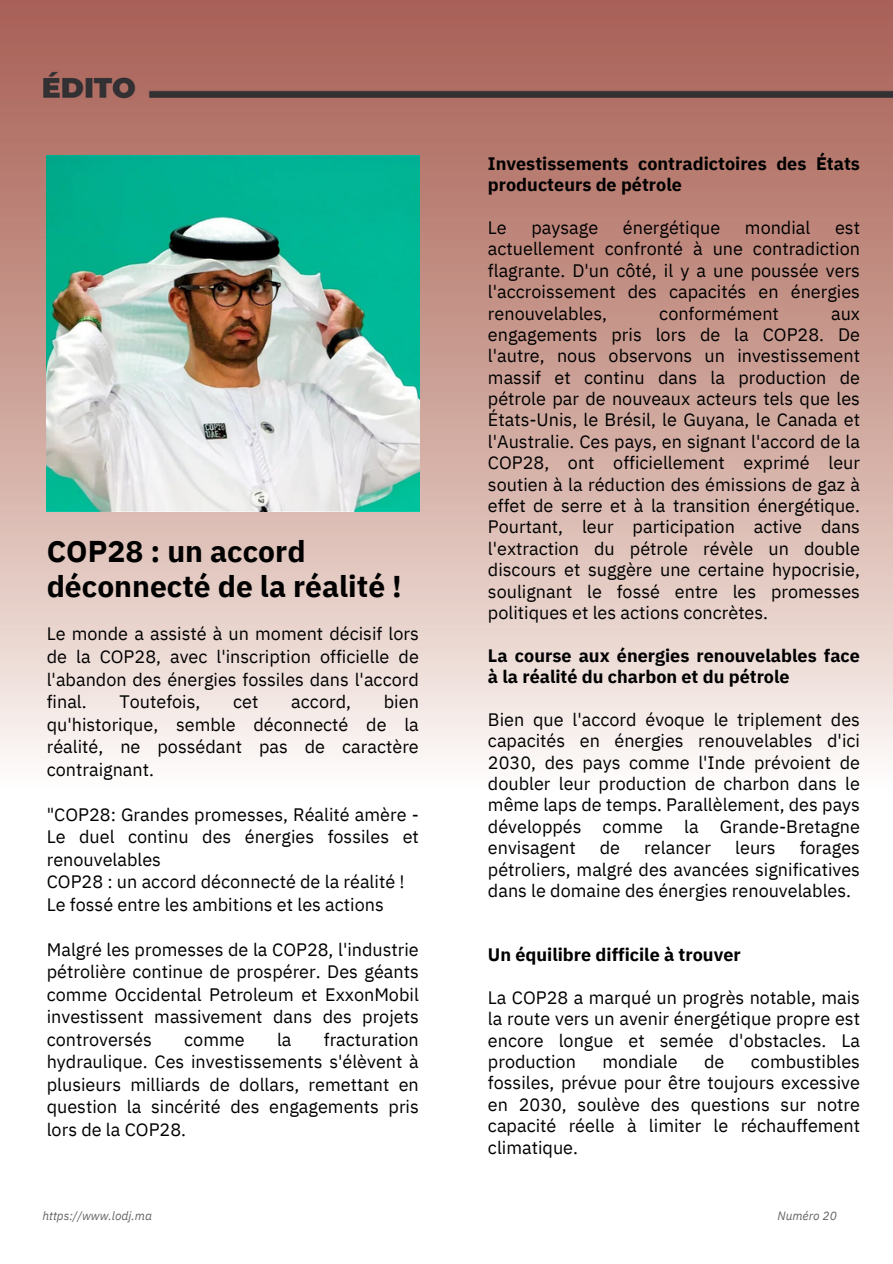
<style>
.page{position:relative;width:893px;height:1264px;background:#fff}
.page>*{position:absolute;margin:0;border:0;box-sizing:border-box;transform-origin:0 0}
.t1{font:700 30px/34.8px "IBM Plex Sans";color:#000}
.t2{font:18px/21.3px "IBM Plex Sans";color:#000;text-align:justify}
.t3{font:700 18px/21.3px "IBM Plex Sans";color:#000}
.t4{font:italic 12px "IBM Plex Sans";color:#646464}
</style>
<div class="page">
<img style="left:0;top:0;width:892px;height:758px">
<img style="left:47px;top:155px;width:372px;height:356px">
<p class="t1" style="left:47px;top:533px;width:356px">COP28 : un accord déconnecté de la réalité !</p>
<p class="t2" style="left:47px;top:622px;width:373px;line-height:22.5px">Le monde a assisté à un moment décisif lors de la COP28, avec l'inscription officielle de l'abandon des énergies fossiles dans l'accord final.</p>
<p class="t2" style="left:47px;top:690px;width:373px;line-height:22.5px;text-indent:337px">bien qu'historique, semble déconnecté de la réalité, ne possédant pas de caractère contraignant.</p>
<p class="t2" style="left:47px;top:802px;width:373px;line-height:22.5px">"COP28: Grandes promesses, Réalité amère - Le duel continu des énergies fossiles et renouvelables</p>
<p class="t2" style="left:47px;top:870px;width:359px">COP28 : un accord déconnecté de la réalité !</p>
<p class="t2" style="left:47px;top:893px;width:338px">Le fossé entre les ambitions et les actions</p>
<p class="t2" style="left:47px;top:937px;width:373px;line-height:22.5px">Malgré les promesses de la COP28, l'industrie pétrolière continue de prospérer. Des géants comme Occidental Petroleum et ExxonMobil investissent massivement dans des projets controversés</p>
<p class="t2" style="left:119px;top:690px;width:82px">Toutefois,</p>
<p class="t2" style="left:233px;top:690px;width:27px">cet</p>
<p class="t2" style="left:291px;top:690px;width:61px">accord,</p>
<p class="t2" style="left:47px;top:1027px;width:373px;line-height:22.5px;text-indent:277px">fracturation hydraulique. Ces investissements s'élèvent à plusieurs milliards de dollars, remettant en question la sincérité des engagements pris lors de la COP28.</p>
<p class="t2" style="left:184px;top:1028px;width:62px">comme</p>
<p class="t2" style="left:277px;top:1028px;width:16px">la</p>
<p class="t4" style="left:42px;top:1207px;width:111px">https://www.lodj.ma</p>
<p class="t3" style="left:488px;top:152px;width:373px">Investissements contradictoires des États producteurs de pétrole</p>
<p class="t2" style="left:488px;top:217px;width:20px">Le</p>
<p class="t2" style="left:531px;top:217px;width:68px">paysage</p>
<p class="t2" style="left:623px;top:217px;width:99px">énergétique</p>
<p class="t2" style="left:744px;top:217px;width:67px">mondial</p>
<p class="t2" style="left:488px;top:217px;width:373px;text-indent:347px">est actuellement confronté à une contradiction flagrante. D'un côté, il y a une poussée vers l'accroissement des capacités en énergies renouvelables,</p>
<p class="t2" style="left:659px;top:302px;width:121px">conformément</p>
<p class="t2" style="left:488px;top:302px;width:373px;text-indent:343px">aux engagements pris lors de la COP28. De l'autre, nous observons un investissement massif et continu dans la production de pétrole par de nouveaux acteurs tels que les États-Unis, le Brésil, le Guyana, le Canada et l'Australie. Ces pays, en signant l'accord de la COP28, ont officiellement exprimé leur soutien à la réduction des émissions de gaz à effet de serre et à la transition énergétique.<br>Pourtant, leur participation active dans l'extraction du pétrole révèle un double discours et suggère une certaine hypocrisie, soulignant le fossé entre les promesses politiques et les actions concrètes.</p>
<p class="t3" style="left:488px;top:644px;width:373px">La course aux énergies renouvelables face à la réalité du charbon et du pétrole</p>
<p class="t2" style="left:488px;top:708px;width:373px">Bien que l'accord évoque le triplement des capacités en énergies renouvelables d'ici 2030, des pays comme l'Inde prévoient de doubler leur production de charbon dans le même laps de temps. Parallèlement, des pays développés comme la Grande-Bretagne envisagent</p>
<p class="t2" style="left:488px;top:836px;width:373px;text-indent:312px">forages pétroliers, malgré des avancées significatives dans le domaine des énergies renouvelables.</p>
<p class="t2" style="left:599px;top:836px;width:22px">de</p>
<p class="t2" style="left:644px;top:836px;width:68px">relancer</p>
<p class="t2" style="left:735px;top:836px;width:42px">leurs</p>
<p class="t3" style="left:488px;top:943px;width:254px">Un équilibre difficile à trouver</p>
<p class="t2" style="left:488px;top:986px;width:373px">La COP28 a marqué un progrès notable, mais la route vers un avenir énergétique propre est encore longue et semée d'obstacles. La production</p>
<p class="t2" style="left:488px;top:1050px;width:373px;text-indent:263px">combustibles fossiles, prévue pour être toujours excessive en 2030, soulève des questions sur notre capacité réelle à limiter le réchauffement climatique.</p>
<p class="t2" style="left:602px;top:1050px;width:77px">mondiale</p>
<p class="t2" style="left:704px;top:1050px;width:22px">de</p>
<p class="t4" style="left:777px;top:1207px;width:61px">Numéro 20</p>
</div>
